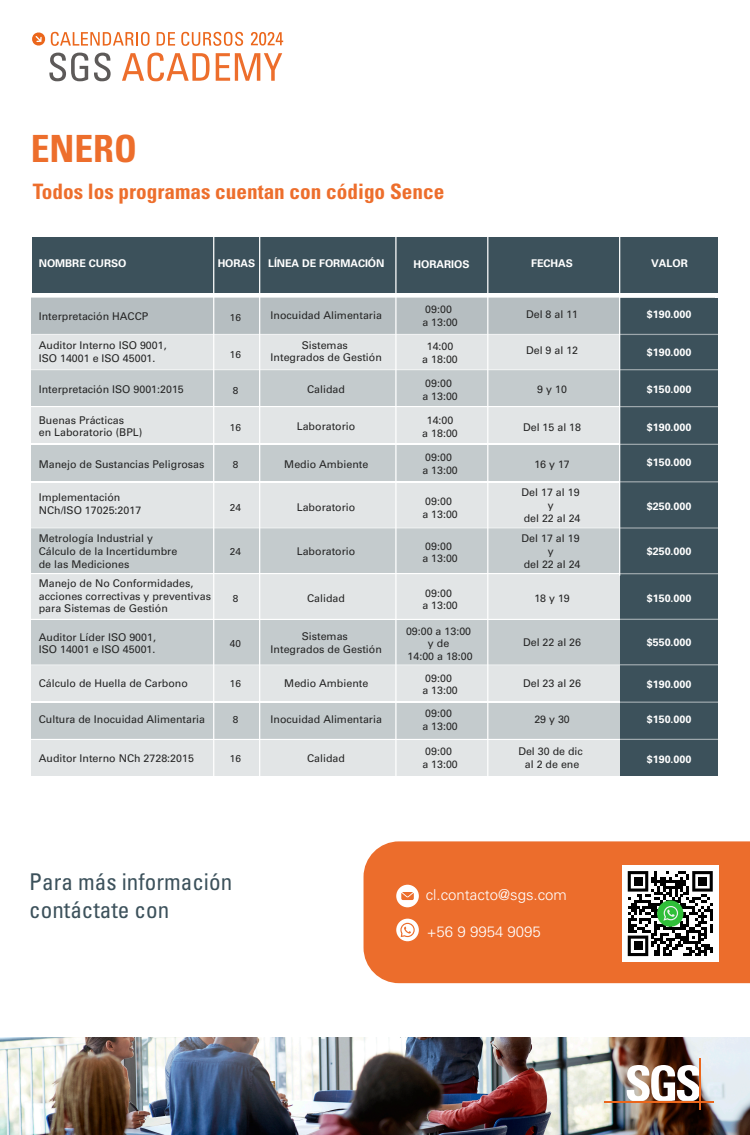
<style>
.page{position:relative;width:750px;height:1135px;background:#fff}
.page>*{position:absolute;margin:0;border:0;box-sizing:border-box;transform-origin:0 0}
.t1{font:700 condensed 37.5px "Univers";color:#ed6e2c}
.t2{font:condensed 23.12px/27.8px "Univers LT Std";color:#3c515b}
.t3{font:700 condensed 21.25px "Univers";color:#ed6e2c}
.t4{font:300 15px "Univers LT Std";color:#fff}
.t5{font:10.62px/12.8px "Univers LT Std";color:#252525}
.t6{font:700 10.62px "Univers LT Std";color:#fff}
.t7{font:10px "Univers LT Std";color:#252525}
</style>
<div class="page">
<div style="left:364px;top:841px;width:386px;height:142px;background:#ec6d2c"></div>
<svg style="left:396px;top:885px;width:23px;height:22px"></svg>
<svg style="left:396px;top:919px;width:23px;height:22px"></svg>
<div style="left:622px;top:865px;width:97px;height:97px;background:#fff"></div>
<svg style="left:628px;top:871px;width:85px;height:85px"></svg>
<img style="left:0;top:1037px;width:750px;height:98px">
<svg style="left:627px;top:1065px;width:72px;height:36px"></svg>
<hr style="left:605px;top:1101px;width:109px;height:1px;background:#eb661b">
<hr style="left:699px;top:1058px;width:2px;height:52px;background:#eb661b">
<div style="left:32px;top:298px;width:683px;height:72px;background:#e2e5e6"></div>
<div style="left:32px;top:298px;width:683px;height:36px;background:#b6bec1"></div>
<div style="left:32px;top:370px;width:683px;height:36px;background:#c4cbcd"></div>
<div style="left:32px;top:665px;width:683px;height:36px;background:#e2e5e6"></div>
<div style="left:32px;top:740px;width:683px;height:36px;background:#e2e5e6"></div>
<div style="left:32px;top:703px;width:683px;height:36px;background:#c4cbcd"></div>
<div style="left:32px;top:445px;width:683px;height:36px;background:#c4cbcd"></div>
<div style="left:32px;top:529px;width:683px;height:44px;background:#c4cbcd"></div>
<div style="left:32px;top:620px;width:683px;height:44px;background:#c4cbcd"></div>
<div style="left:32px;top:407px;width:683px;height:36px;background:#e2e5e6"></div>
<div style="left:32px;top:483px;width:683px;height:44px;background:#e2e5e6"></div>
<div style="left:32px;top:574px;width:683px;height:45px;background:#e2e5e6"></div>
<div style="left:620px;top:298px;width:98px;height:478px;background:#3c515b"></div>
<div style="left:32px;top:237px;width:686px;height:55px;background:#3c515b"></div>
<hr style="left:27px;top:406px;width:691px;height:1px;background:#fff">
<hr style="left:27px;top:444px;width:691px;height:1px;background:#fff">
<hr style="left:27px;top:481px;width:691px;height:1px;background:#fff">
<hr style="left:27px;top:527px;width:692px;height:2px;background:#fff">
<hr style="left:28px;top:573px;width:691px;height:1px;background:#fff">
<hr style="left:28px;top:619px;width:691px;height:1px;background:#fff">
<hr style="left:29px;top:664px;width:691px;height:1px;background:#fff">
<hr style="left:29px;top:701px;width:691px;height:2px;background:#fff">
<hr style="left:29px;top:739px;width:691px;height:1px;background:#fff">
<hr style="left:32px;top:334px;width:687px;height:1px;background:#fff">
<hr style="left:213px;top:209px;width:1px;height:604px;background:#fff">
<hr style="left:259px;top:209px;width:1px;height:603px;background:#fff">
<hr style="left:395px;top:209px;width:2px;height:604px;background:#fff">
<hr style="left:487px;top:209px;width:1px;height:609px;background:#fff">
<hr style="left:619px;top:209px;width:1px;height:367px;background:#fff">
<hr style="left:30px;top:369px;width:697px;height:1px;background:#fff">
<svg style="left:49px;top:53px;width:39px;height:28px"></svg>
<svg style="left:94px;top:53px;width:17px;height:28px"></svg>
<svg style="left:122px;top:53px;width:88px;height:28px"></svg>
<svg style="left:216px;top:53px;width:66px;height:28px"></svg>
<svg style="left:32px;top:32px;width:118px;height:14px"></svg>
<svg style="left:157px;top:32px;width:18px;height:14px"></svg>
<svg style="left:181px;top:32px;width:62px;height:14px"></svg>
<svg style="left:251px;top:32px;width:32px;height:14px"></svg>
<h1 class="t1" style="left:31px;top:125px;width:108px">ENERO</h1>
<h3 class="t3" style="left:33px;top:179px;width:413px">Todos los programas cuentan con código Sence</h3>
<p class="t6" style="left:39px;top:257px;width:89px">NOMBRE CURSO</p>
<p class="t6" style="left:218px;top:257px;width:168px">HORAS LÍNEA DE FORMACIÓN</p>
<p class="t6" style="left:414px;top:258px;width:57px">HORARIOS</p>
<p class="t6" style="left:531px;top:257px;width:43px">FECHAS</p>
<p class="t6" style="left:651px;top:257px;width:38px">VALOR</p>
<p class="t5" style="left:271px;top:309px;width:113px">Inocuidad Alimentaria</p>
<p class="t5" style="left:39px;top:310px;width:111px">Interpretación HACCP</p>
<p class="t7" style="left:230px;top:312px;width:13px">16</p>
<p class="t7" style="left:230px;top:349px;width:13px">16</p>
<p class="t5" style="left:39px;top:339px;width:129px">Auditor Interno ISO 9001,<br>ISO 14001 e ISO 45001.</p>
<p class="t5" style="left:271px;top:338px;width:113px;text-align:center">Sistemas<br>Integrados de Gestión</p>
<p class="t5" style="left:39px;top:383px;width:147px">Interpretación ISO 9001:2015</p>
<p class="t5" style="left:39px;top:413px;width:105px">Buenas Prácticas<br>en Laboratorio (BPL)</p>
<p class="t5" style="left:39px;top:458px;width:167px">Manejo de Sustancias Peligrosas</p>
<p class="t5" style="left:39px;top:491px;width:104px">Implementación<br>NCh/ISO 17025:2017</p>
<p class="t5" style="left:39px;top:532px;width:140px">Metrología Industrial y<br>Cálculo de la Incertidumbre de las Mediciones</p>
<p class="t5" style="left:39px;top:577px;width:174px">Manejo de No Conformidades, acciones correctivas y preventivas para Sistemas de Gestión</p>
<p class="t7" style="left:233px;top:385px;width:7px">8</p>
<p class="t7" style="left:230px;top:421px;width:13px">16</p>
<p class="t7" style="left:233px;top:458px;width:7px">8</p>
<p class="t7" style="left:230px;top:502px;width:13px">24</p>
<p class="t7" style="left:230px;top:546px;width:13px">24</p>
<p class="t7" style="left:233px;top:592px;width:7px">8</p>
<p class="t5" style="left:307px;top:382px;width:39px">Calidad</p>
<p class="t5" style="left:297px;top:420px;width:60px">Laboratorio</p>
<p class="t5" style="left:284px;top:458px;width:86px">Medio Ambiente</p>
<p class="t5" style="left:297px;top:501px;width:60px">Laboratorio</p>
<p class="t5" style="left:297px;top:545px;width:60px">Laboratorio</p>
<p class="t5" style="left:307px;top:591px;width:39px">Calidad</p>
<p class="t5" style="left:422px;top:303px;width:37px">09:00<br>a 13:00</p>
<p class="t5" style="left:422px;top:340px;width:37px;text-align:center">14:00<br>a 18:00</p>
<p class="t5" style="left:422px;top:377px;width:37px">09:00<br>a 13:00</p>
<p class="t5" style="left:422px;top:414px;width:37px;text-align:center">14:00<br>a 18:00</p>
<p class="t5" style="left:422px;top:451px;width:37px">09:00<br>a 13:00</p>
<p class="t5" style="left:422px;top:495px;width:37px">09:00<br>a 13:00</p>
<p class="t5" style="left:422px;top:539px;width:37px">09:00<br>a 13:00</p>
<p class="t5" style="left:422px;top:586px;width:37px">09:00<br>a 13:00</p>
<p class="t5" style="left:526px;top:308px;width:54px">Del 8 al 11</p>
<p class="t6" style="left:647px;top:308px;width:46px">$190.000</p>
<p class="t5" style="left:526px;top:343px;width:54px">Del 9 al 12</p>
<p class="t5" style="left:537px;top:383px;width:31px">9 y 10</p>
<p class="t5" style="left:523px;top:420px;width:60px">Del 15 al 18</p>
<p class="t5" style="left:534px;top:457px;width:37px">16 y 17</p>
<p class="t5" style="left:522px;top:486px;width:60px;text-align:center">Del 17 al 19 y<br>del 22 al 24</p>
<p class="t5" style="left:522px;top:532px;width:60px;text-align:center">Del 17 al 19 y<br>del 22 al 24</p>
<p class="t5" style="left:534px;top:592px;width:37px">18 y 19</p>
<p class="t6" style="left:647px;top:346px;width:46px">$190.000</p>
<p class="t6" style="left:647px;top:383px;width:46px">$150.000</p>
<p class="t6" style="left:647px;top:421px;width:46px">$190.000</p>
<p class="t6" style="left:647px;top:456px;width:46px">$150.000</p>
<p class="t6" style="left:647px;top:500px;width:46px">$250.000</p>
<p class="t6" style="left:647px;top:545px;width:46px">$250.000</p>
<p class="t6" style="left:647px;top:592px;width:46px">$150.000</p>
<p class="t5" style="left:39px;top:630px;width:119px">Auditor Líder ISO 9001,<br>ISO 14001 e ISO 45001.</p>
<p class="t7" style="left:230px;top:637px;width:13px">40</p>
<p class="t5" style="left:271px;top:630px;width:113px;text-align:center">Sistemas<br>Integrados de Gestión</p>
<p class="t5" style="left:406px;top:624px;width:68px;text-align:center">09:00 a 13:00 y de<br>14:00 a 18:00</p>
<p class="t5" style="left:39px;top:677px;width:151px">Cálculo de Huella de Carbono</p>
<p class="t5" style="left:39px;top:713px;width:168px">Cultura de Inocuidad Alimentaria</p>
<p class="t5" style="left:39px;top:752px;width:157px">Auditor Interno NCh 2728:2015</p>
<p class="t7" style="left:230px;top:678px;width:13px">16</p>
<p class="t7" style="left:233px;top:713px;width:7px">8</p>
<p class="t7" style="left:230px;top:753px;width:13px">16</p>
<p class="t5" style="left:284px;top:677px;width:86px">Medio Ambiente</p>
<p class="t5" style="left:271px;top:713px;width:113px">Inocuidad Alimentaria</p>
<p class="t5" style="left:307px;top:752px;width:39px">Calidad</p>
<p class="t5" style="left:422px;top:671px;width:37px">09:00<br>a 13:00</p>
<p class="t5" style="left:422px;top:707px;width:37px">09:00<br>a 13:00</p>
<p class="t5" style="left:422px;top:745px;width:37px">09:00<br>a 13:00</p>
<p class="t5" style="left:523px;top:635px;width:60px">Del 22 al 26</p>
<p class="t5" style="left:523px;top:677px;width:60px">Del 23 al 26</p>
<p class="t5" style="left:534px;top:713px;width:37px">29 y 30</p>
<p class="t5" style="left:518px;top:745px;width:66px;text-align:center">Del 30 de dic al 2 de ene</p>
<p class="t6" style="left:647px;top:636px;width:46px">$550.000</p>
<p class="t6" style="left:647px;top:678px;width:46px">$190.000</p>
<p class="t6" style="left:647px;top:713px;width:46px">$150.000</p>
<p class="t6" style="left:647px;top:753px;width:46px">$190.000</p>
<h2 class="t2" style="left:29px;top:868px;width:204px">Para más información contáctate con</h2>
<h3 class="t4" style="left:426px;top:886px;width:143px">cl.contacto@sgs.com</h3>
<h3 class="t4" style="left:427px;top:923px;width:116px">+56 9 9954 9095</h3>
</div>
